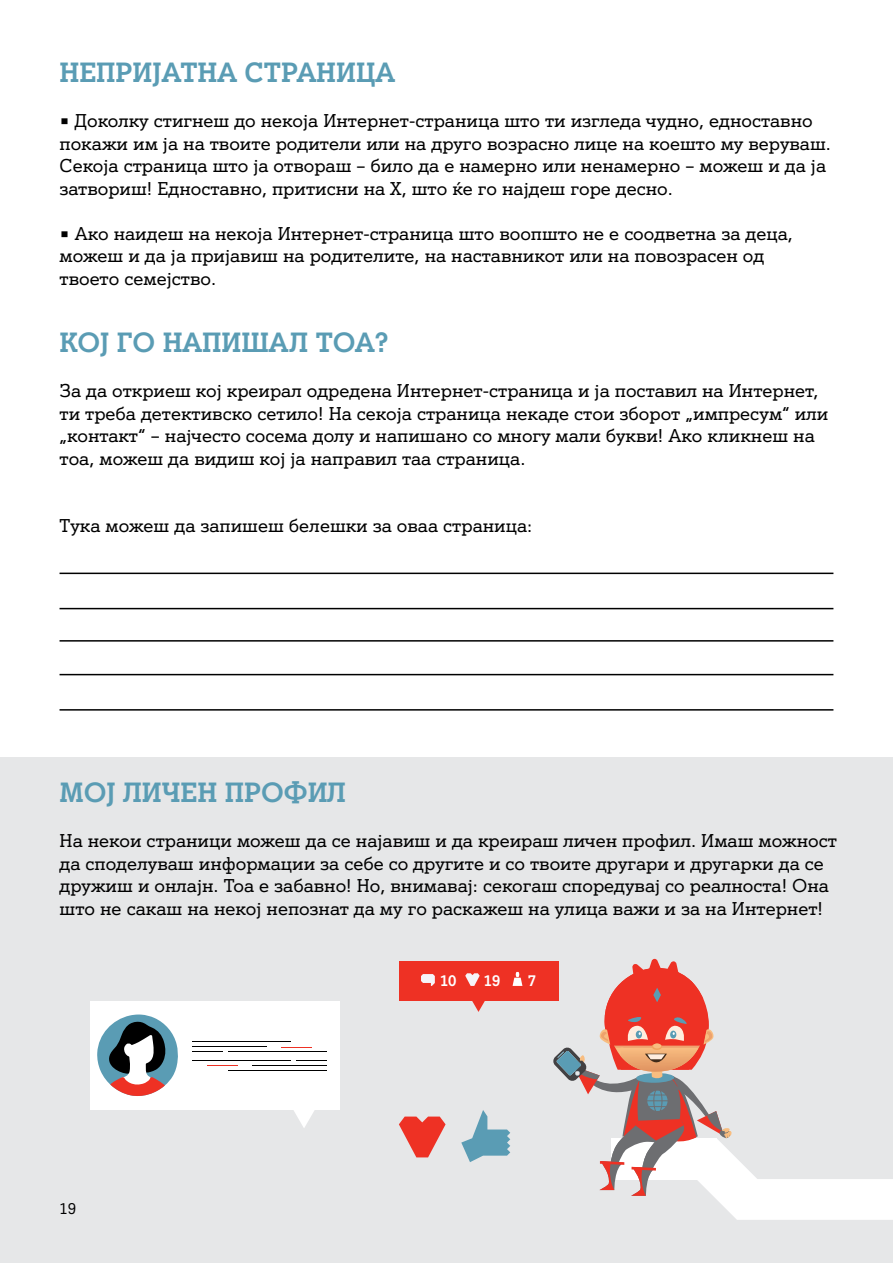
<style>
.page{position:relative;width:893px;height:1263px;background:#fff}
.page>*{position:absolute;margin:0;border:0;box-sizing:border-box;transform-origin:0 0}
.t1{font:700 27px "A1 Serif V 6 1";color:#5a9cb4}
.t2{font:18px/22.5px "A1 Serif V 6 1";color:#000}
.t3{font:15px "A1 Serif V 6 1";color:#000}
.t4{font:700 14.85px "A1 Serif V 6 1";color:#fff}
.s1{font-weight:300}
</style>
<div class="page">
<div style="left:0;top:757px;width:893px;height:506px;background:#e6e7e8"></div>
<hr style="left:60px;top:573px;width:773px;height:1px;background:#000">
<hr style="left:60px;top:674px;width:773px;height:1px;background:#000">
<hr style="left:60px;top:608px;width:773px;height:1px;background:#000">
<hr style="left:60px;top:640px;width:773px;height:2px;background:#000">
<hr style="left:60px;top:709px;width:773px;height:2px;background:#000">
<svg style="left:553px;top:959px;width:340px;height:261px"></svg>
<div style="left:90px;top:1001px;width:249px;height:109px;background:#fff"></div>
<svg style="left:294px;top:1110px;width:20px;height:18px"></svg>
<svg style="left:97px;top:1014px;width:81px;height:82px"></svg>
<hr style="left:192px;top:1041px;width:99px;height:1px;background:#000">
<hr style="left:229px;top:1051px;width:98px;height:1px;background:#000">
<hr style="left:192px;top:1051px;width:31px;height:1px;background:#000">
<hr style="left:282px;top:1046px;width:30px;height:1px;background:#ee3124">
<hr style="left:192px;top:1046px;width:75px;height:1px;background:#000">
<hr style="left:229px;top:1070px;width:98px;height:1px;background:#000">
<hr style="left:192px;top:1060px;width:99px;height:1px;background:#000">
<hr style="left:296px;top:1060px;width:31px;height:1px;background:#000">
<hr style="left:207px;top:1065px;width:30px;height:1px;background:#ee3124">
<hr style="left:252px;top:1065px;width:75px;height:1px;background:#000">
<div style="left:399px;top:961px;width:159px;height:39px;background:#ee3124"></div>
<svg style="left:465px;top:973px;width:15px;height:13px"></svg>
<svg style="left:421px;top:974px;width:14px;height:12px"></svg>
<svg style="left:513px;top:972px;width:9px;height:14px"></svg>
<svg style="left:470px;top:1000px;width:17px;height:12px"></svg>
<svg style="left:399px;top:1116px;width:47px;height:41px"></svg>
<svg style="left:461px;top:1110px;width:49px;height:52px"></svg>
<h1 class="t1" style="left:60px;top:55px;width:337px">НЕПРИЈАТНА СТРАНИЦА</h1>
<p class="t2" style="left:60px;top:109px;width:773px"><span class="s1">▬</span> Доколку стигнеш до некоја Интернет-страница што ти изгледа чудно, едноставно покажи им ја на твоите родители или на друго возрасно лице на коешто му веруваш.<br>Секоја страница што ја отвораш – било да е намерно или ненамерно – можеш и да ја затвориш! Едноставно, притисни на X, што ќе го најдеш горе десно.</p>
<p class="t2" style="left:60px;top:222px;width:735px"><span class="s1">▬</span> Ако наидеш на некоја Интернет-страница што воопшто не е соодветна за деца, можеш и да ја пријавиш на родителите, на наставникот или на повозрасен од твоето семејство.</p>
<h1 class="t1" style="left:60px;top:325px;width:330px">КОЈ ГО НАПИШАЛ ТОА?</h1>
<p class="t2" style="left:60px;top:379px;width:770px">За да откриеш кој креирал одредена Интернет-страница и ја поставил на Интернет, ти треба детективско сетило! На секоја страница некаде стои зборот „импресум“ или „контакт“ – најчесто сосема долу и напишано со многу мали букви! Ако кликнеш на тоа, можеш да видиш кој ја направил таа страница.</p>
<p class="t2" style="left:60px;top:514px;width:474px">Тука можеш да запишеш белешки за оваа страница:</p>
<h1 class="t1" style="left:60px;top:775px;width:288px">МОЈ ЛИЧЕН ПРОФИЛ</h1>
<p class="t2" style="left:60px;top:829px;width:779px">На некои страници можеш да се најавиш и да креираш личен профил. Имаш можност да споделуваш информации за себе со другите и со твоите другари и другарки да се дружиш и онлајн. Тоа е забавно! Но, внимавај: секогаш споредувај со реалноста! Она што не сакаш на некој непознат да му го раскажеш на улица важи и за на Интернет!</p>
<p class="t3" style="left:60px;top:1199px;width:18px">19</p>
<p class="t4" style="left:440px;top:971px;width:18px">10</p>
<p class="t4" style="left:484px;top:971px;width:18px">19</p>
<p class="t4" style="left:528px;top:971px;width:10px">7</p>
</div>
